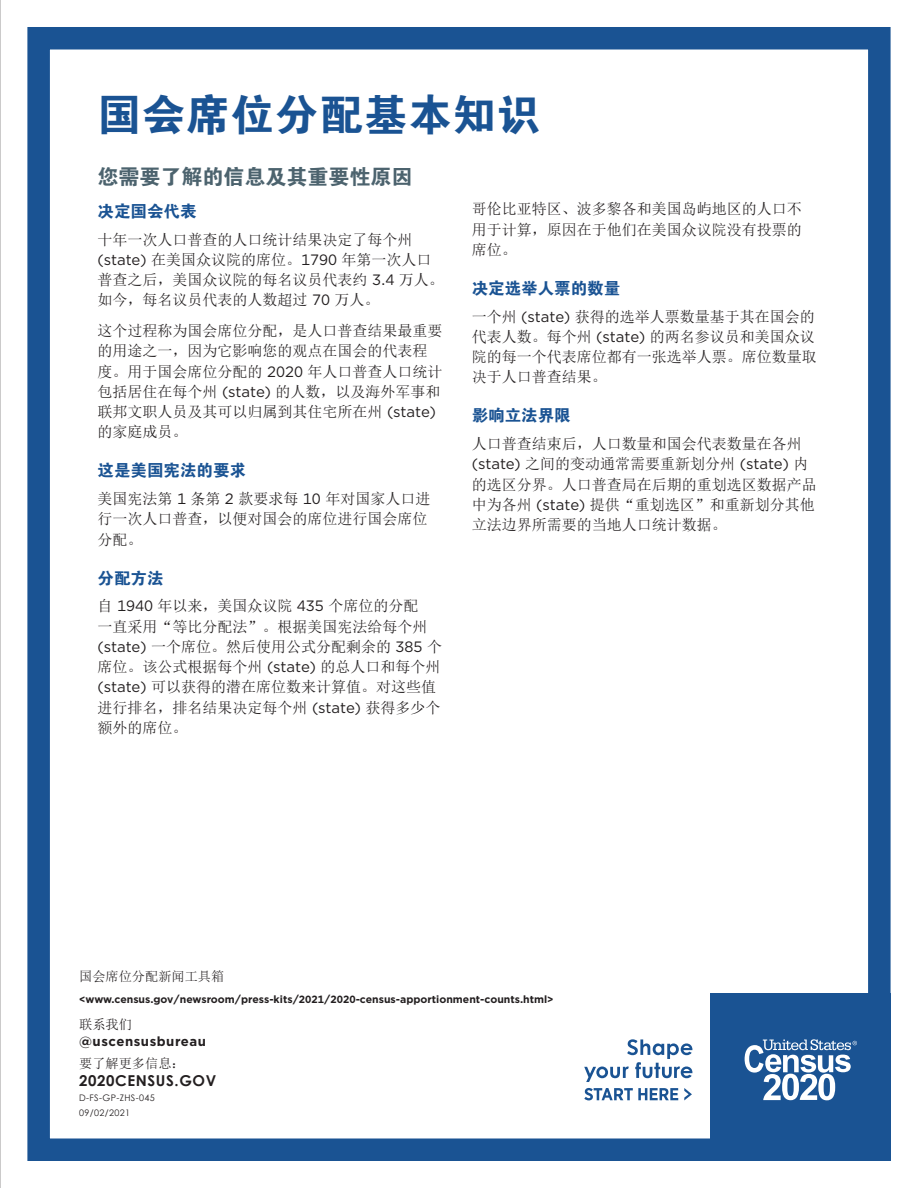
<style>
.page{position:relative;width:918px;height:1188px;background:#fff}
.page>*{position:absolute;margin:0;border:0;box-sizing:border-box;transform-origin:0 0}
.Title-B{font:43.5px "FZDHTJW GB1 0";letter-spacing:.02em;color:#1a5393}
.Subtitle{font:21px "FZDHTJW GB1 0";color:#4c636e}
.subhead2-B{font:16.5px "FZDHTJW GB1 0";color:#1a5393}
.body_text{font:15px/20.2px "Sim Sun";color:#231f20}
.t1{font:700 15px "Century Gothic";letter-spacing:.04em;color:#231f20}
.body_text-2{font:13.2px "Sim Sun";color:#231f20}
.t2{font:700 13.2px "Gotham";letter-spacing:.04em;color:#231f20}
.body_text-3{font:700 10.5px "Gotham";color:#231f20}
.t3{font:9px/15px "Century Gothic";letter-spacing:.04em;color:#231f20}
.s1{font-family:"Gotham"}
</style>
<div class="page">
<div style="left:27px;top:27px;width:864px;height:1134px;border:22px solid #1a5393"></div>
<div style="left:710px;top:994px;width:181px;height:167px;background:#1a5393"></div>
<svg style="left:584px;top:1088px;width:94px;height:12px"></svg>
<svg style="left:684px;top:1088px;width:8px;height:12px"></svg>
<svg style="left:584px;top:1039px;width:108px;height:43px"></svg>
<svg style="left:745px;top:1039px;width:112px;height:61px"></svg>
<svg style="left:0;top:0;width:1px;height:1188px"></svg>
<p class="Title-B" style="left:98px;top:91px;width:444px">国会席位分配基本知识</p>
<p class="Subtitle" style="left:98px;top:165px;width:316px">您需要了解的信息及其重要性原因</p>
<p class="subhead2-B" style="left:98px;top:202px;width:100px">决定国会代表</p>
<p class="body_text" style="left:98px;top:229px;width:348px">十年一次人口普查的人口统计结果决定了每个州<span class="s1">(state)</span> 在美国众议院的席位。<span class="s1">1790</span> 年第一次人口普查之后，美国众议院的每名议员代表约 <span class="s1">3.4</span> 万人。如今，每名议员代表的人数超过 <span class="s1">70</span> 万人。</p>
<p class="body_text" style="left:98px;top:321px;width:346px">这个过程称为国会席位分配，是人口普查结果最重要的用途之一，因为它影响您的观点在国会的代表程度。用于国会席位分配的 <span class="s1">2020</span> 年人口普查人口统计包括居住在每个州 <span class="s1">(state)</span> 的人数，以及海外军事和联邦文职人员及其可以归属到其住宅所在州 <span class="s1">(state)</span>的家庭成员。</p>
<p class="subhead2-B" style="left:98px;top:462px;width:150px">这是美国宪法的要求</p>
<p class="body_text" style="left:98px;top:489px;width:334px">美国宪法第 <span class="s1">1</span> 条第 <span class="s1">2</span> 款要求每 <span class="s1">10</span> 年对国家人口进行一次人口普查，以便对国会的席位进行国会席位分配。</p>
<p class="subhead2-B" style="left:98px;top:569px;width:67px">分配方法</p>
<p class="body_text" style="left:98px;top:596px;width:346px">自 <span class="s1">1940</span> 年以来，美国众议院 <span class="s1">435</span> 个席位的分配<br>一直采用“等比分配法”。根据美国宪法给每个州<span class="s1">(state)</span> 一个席位。然后使用公式分配剩余的 <span class="s1">385</span> 个席位。该公式根据每个州 <span class="s1">(state)</span> 的总人口和每个州<span class="s1">(state)</span> 可以获得的潜在席位数来计算值。对这些值进行排名，排名结果决定每个州 <span class="s1">(state)</span> 获得多少个额外的席位。</p>
<p class="body_text" style="left:472px;top:199px;width:331px;text-align:justify">哥伦比亚特区、波多黎各和美国岛屿地区的人口不用于计算，原因在于他们在美国众议院没有投票的席位。</p>
<p class="subhead2-B" style="left:472px;top:279px;width:150px">决定选举人票的数量</p>
<p class="body_text" style="left:472px;top:306px;width:346px">一个州 <span class="s1">(state)</span> 获得的选举人票数量基于其在国会的代表人数。每个州 <span class="s1">(state)</span> 的两名参议员和美国众议院的每一个代表席位都有一张选举人票。席位数量取决于人口普查结果。</p>
<p class="subhead2-B" style="left:472px;top:407px;width:100px">影响立法界限</p>
<p class="body_text" style="left:472px;top:434px;width:346px">人口普查结束后，人口数量和国会代表数量在各州<span class="s1">(state)</span> 之间的变动通常需要重新划分州 <span class="s1">(state)</span> 内的选区分界。人口普查局在后期的重划选区数据产品中为各州 <span class="s1">(state)</span> 提供“重划选区”和重新划分其他立法边界所需要的当地人口统计数据。</p>
<p class="body_text-2" style="left:79px;top:969px;width:147px">国会席位分配新闻工具箱</p>
<p class="body_text-3" style="left:79px;top:992px;width:476px">&lt;www.census.gov/newsroom/press-kits/2021/2020-census-apportionment-counts.html&gt;</p>
<p class="body_text-2" style="left:79px;top:1018px;width:54px">联系我们</p>
<p class="t2" style="left:79px;top:1032px;width:128px">@uscensusbureau</p>
<p class="body_text-2" style="left:79px;top:1057px;width:107px">要了解更多信息：</p>
<p class="t1" style="left:79px;top:1069px;width:139px">2020CENSUS.GOV</p>
<p class="t3" style="left:79px;top:1090px;width:77px">D-FS-GP-ZHS-045<br>09/02/2021</p>
</div>
